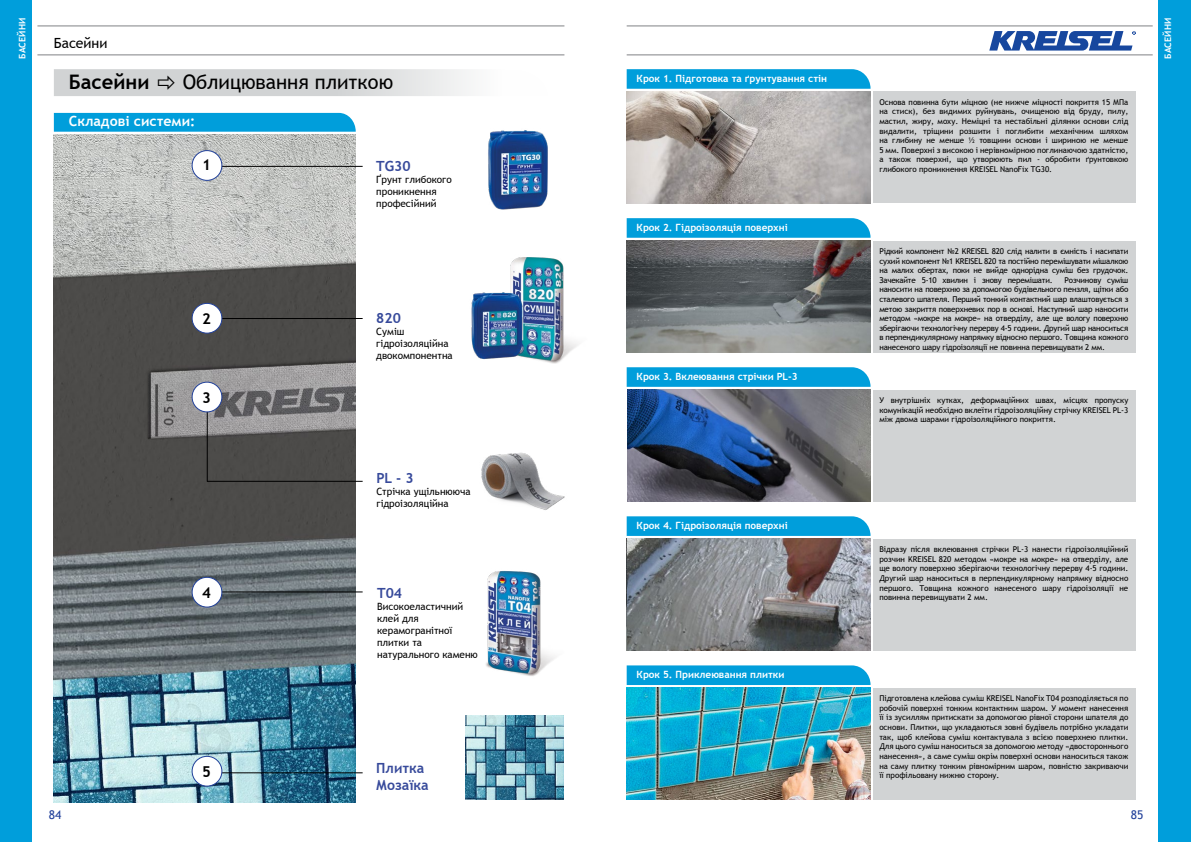
<style>
.page{position:relative;width:1191px;height:842px;background:#fff}
.page>*{position:absolute;margin:0;border:0;box-sizing:border-box;transform-origin:0 0}
.t1{font:20px "Trebuchet MS";color:#000}
.t2{font:700 20px "Trebuchet MS";color:#000}
.t3{font:700 15px "Trebuchet MS";color:#000}
.t4{font:700 14px/16.8px "Trebuchet MS";color:#374a9b}
.t5{font:700 14px "Trebuchet MS";color:#fff}
.t6{font:14px "Trebuchet MS";color:#000}
.t7{font:12px "Trebuchet MS";color:#21409a}
.t8{font:10px/12px "Trebuchet MS";color:#000}
.t9{font:700 10px "Trebuchet MS";color:#fff}
.t10{font:700 9px "Trebuchet MS";color:#fff}
.t11{font:8px/9.6px "Trebuchet MS";color:#000;text-align:justify}
</style>
<div class="page">
<div style="left:0;top:0;width:32px;height:842px;background:#009edb"></div>
<div style="left:1158px;top:0;width:33px;height:842px;background:#009edb"></div>
<hr style="left:37px;top:55px;width:527px;height:1px;background:#808285">
<hr style="left:37px;top:26px;width:527px;height:1px;background:#808285">
<hr style="left:626px;top:55px;width:526px;height:1px;background:#808285">
<hr style="left:626px;top:26px;width:526px;height:1px;background:#808285">
<svg style="left:989px;top:31px;width:146px;height:20px"></svg>
<svg style="left:626px;top:218px;width:244px;height:20px;background:#09a1dc"></svg>
<svg style="left:626px;top:367px;width:244px;height:20px;background:#09a1dc"></svg>
<svg style="left:626px;top:69px;width:244px;height:20px;background:#09a1dc"></svg>
<div style="left:873px;top:241px;width:263px;height:112px;background:#d1d3d4"></div>
<div style="left:873px;top:390px;width:263px;height:112px;background:#d1d3d4"></div>
<img style="left:626px;top:688px;width:244px;height:112px">
<div style="left:873px;top:91px;width:263px;height:112px;background:#d1d3d4"></div>
<img style="left:626px;top:91px;width:244px;height:112px">
<img style="left:54px;top:135px;width:302px;height:667px">
<div style="left:54px;top:113px;width:302px;height:19px;background:#009edb"></div>
<hr style="left:207px;top:481px;width:156px;height:1px;background:#000">
<hr style="left:207px;top:592px;width:156px;height:1px;background:#000">
<div style="left:192px;top:577px;width:30px;height:30px;background:#fff;border-radius:50%"></div>
<div style="left:192px;top:577px;width:30px;height:31px;border:1px solid #21409a;border-radius:50%"></div>
<hr style="left:216px;top:166px;width:147px;height:1px;background:#000">
<div style="left:192px;top:151px;width:30px;height:29px;background:#fff;border-radius:50%"></div>
<div style="left:192px;top:150px;width:30px;height:31px;border:1px solid #21409a;border-radius:50%"></div>
<img style="left:488px;top:130px;width:60px;height:80px">
<img style="left:510px;top:257px;width:68px;height:107px">
<img style="left:471px;top:287px;width:54px;height:77px">
<img style="left:486px;top:571px;width:69px;height:105px">
<img style="left:626px;top:241px;width:244px;height:112px">
<hr style="left:213px;top:318px;width:150px;height:1px;background:#000">
<div style="left:192px;top:303px;width:30px;height:30px;background:#fff;border-radius:50%"></div>
<div style="left:192px;top:303px;width:30px;height:31px;border:1px solid #21409a;border-radius:50%"></div>
<img style="left:481px;top:452px;width:84px;height:58px">
<svg style="left:626px;top:516px;width:244px;height:20px;background:#09a1dc"></svg>
<div style="left:626px;top:665px;width:244px;height:20px;background:#009edb"></div>
<div style="left:873px;top:539px;width:263px;height:112px;background:#d1d3d4"></div>
<div style="left:873px;top:688px;width:263px;height:112px;background:#d1d3d4"></div>
<hr style="left:207px;top:772px;width:156px;height:1px;background:#000">
<hr style="left:207px;top:395px;width:1px;height:87px;background:#000">
<img style="left:627px;top:390px;width:244px;height:112px">
<img style="left:627px;top:539px;width:244px;height:112px">
<img style="left:465px;top:715px;width:99px;height:85px">
<div style="left:192px;top:382px;width:30px;height:30px;background:#fff;border-radius:50%"></div>
<div style="left:192px;top:382px;width:30px;height:30px;border:1px solid #21409a;border-radius:50%"></div>
<div style="left:192px;top:756px;width:30px;height:30px;background:#fff;border-radius:50%"></div>
<div style="left:192px;top:756px;width:30px;height:31px;border:1px solid #21409a;border-radius:50%"></div>
<svg style="left:54px;top:69px;width:415px;height:27px;background:#d6d8d9"></svg>
<p class="t10" style="left:17px;top:59px;width:42px;rotate:-90deg">БАСЕЙНИ</p>
<h3 class="t6" style="left:54px;top:34px;width:55px">Басейни</h3>
<h1 class="t2" style="left:69px;top:69px;width:82px">Басейни</h1>
<h1 class="t1" style="left:183px;top:69px;width:212px">Облицювання плиткою</h1>
<h3 class="t5" style="left:69px;top:112px;width:128px">Складові системи:</h3>
<h2 class="t3" style="left:202px;top:156px;width:10px">1</h2>
<h2 class="t3" style="left:202px;top:309px;width:10px">2</h2>
<h2 class="t3" style="left:202px;top:388px;width:10px">3</h2>
<h2 class="t3" style="left:202px;top:583px;width:10px">4</h2>
<h2 class="t3" style="left:202px;top:762px;width:10px">5</h2>
<h3 class="t4" style="left:376px;top:157px;width:36px">TG30</h3>
<p class="t8" style="left:376px;top:173px;width:77px">Ґрунт глибокого проникнення професійний</p>
<h3 class="t4" style="left:376px;top:310px;width:26px">820</h3>
<p class="t8" style="left:376px;top:326px;width:78px">Суміш гідроізоляційна двокомпонентна</p>
<h3 class="t4" style="left:376px;top:470px;width:39px">PL - 3</h3>
<p class="t8" style="left:376px;top:486px;width:96px">Стрічка ущільнююча гідроізоляційна</p>
<h3 class="t4" style="left:377px;top:585px;width:26px">T04</h3>
<p class="t8" style="left:377px;top:601px;width:102px">Високоеластичний клей для керамогранітної плитки та натурального каменю</p>
<h3 class="t4" style="left:376px;top:759px;width:54px">Плитка<br>Мозаїка</h3>
<p class="t9" style="left:636px;top:72px;width:192px">Крок 1. Підготовка та ґрунтування стін</p>
<p class="t9" style="left:636px;top:221px;width:153px">Крок 2. Гідроізоляція поверхні</p>
<p class="t9" style="left:636px;top:370px;width:163px">Крок 3. Вклеювання стрічки PL-3</p>
<p class="t9" style="left:636px;top:519px;width:153px">Крок 4. Гідроізоляція поверхні</p>
<p class="t9" style="left:636px;top:668px;width:149px">Крок 5. Приклеювання плитки</p>
<p class="t11" style="left:879px;top:97px;width:250px">Основа повинна бути міцною (не нижче міцності покриття 15 МПа на стиск), без видимих руйнувань, очищеною від бруду, пилу, мастил, жиру, моху. Неміцні та нестабільні ділянки основи слід видалити, тріщини розшити і поглибити механічним шляхом на глибину не менше ½ товщини основи і шириною не менше 5 мм. Поверхні з високою і нерівномірною поглинаючою здатністю, а також поверхні, що утворюють пил - обробити ґрунтовкою глибокого проникнення KREISEL NanoFix TG30.</p>
<p class="t11" style="left:879px;top:246px;width:250px">Рідкий компонент №2 KREISEL 820 слід налити в ємність і насипати сухий компонент №1 KREISEL 820 та постійно перемішувати мішалкою на малих обертах, поки не вийде однорідна суміш без грудочок.<br>Зачекайте 5-10 хвилин і знову перемішати.</p>
<p class="t11" style="left:879px;top:275px;width:250px;text-indent:185px">Розчинову суміш наносити на поверхню за допомогою будівельного пензля, щітки або сталевого шпателя. Перший тонкий контактний шар влаштовується з метою закриття поверхневих пор в основі. Наступний шар наносити методом «мокре на мокре» на отверділу, але ще вологу поверхню зберігаючи технологічну перерву 4-5 години. Другий шар наноситься в перпендикулярному напрямку відносно першого. Товщина кожного нанесеного шару гідроізоляції не повинна перевищувати 2 мм.</p>
<p class="t11" style="left:879px;top:395px;width:250px">У внутрішніх кутках, деформаційних швах, місцях пропуску комунікацій необхідно вклеїти гідроізоляційну стрічку KREISEL PL-3 між двома шарами гідроізоляційного покриття.</p>
<p class="t11" style="left:879px;top:544px;width:250px">Відразу після вклеювання стрічки PL-3 нанести гідроізоляційний розчин KREISEL 820 методом «мокре на мокре» на отверділу, але ще вологу поверхню зберігаючи технологічну перерву 4-5 години.<br>Другий шар наноситься в перпендикулярному напрямку відносно першого. Товщина кожного нанесеного шару гідроізоляції не повинна перевищувати 2 мм.</p>
<p class="t11" style="left:879px;top:694px;width:250px">Підготовлена клейова суміш KREISEL NanoFix T04 розподіляється по робочій поверхні тонким контактним шаром. У момент нанесення її із зусиллям притискати за допомогою рівної сторони шпателя до основи. Плитки, що укладаються зовні будівель потрібно укладати так, щоб клейова суміш контактувала з всією поверхнею плитки.<br>Для цього суміш наноситься за допомогою методу «двостороннього нанесення», а саме суміш окрім поверхні основи наноситься також на саму плитку тонким рівномірним шаром, повністю закриваючи її профільовану нижню сторону.</p>
<h3 class="t7" style="left:49px;top:807px;width:14px">84</h3>
<h3 class="t7" style="left:1130px;top:807px;width:14px">85</h3>
<p class="t10" style="left:1162px;top:59px;width:42px;rotate:-90deg">БАСЕЙНИ</p>
</div>
